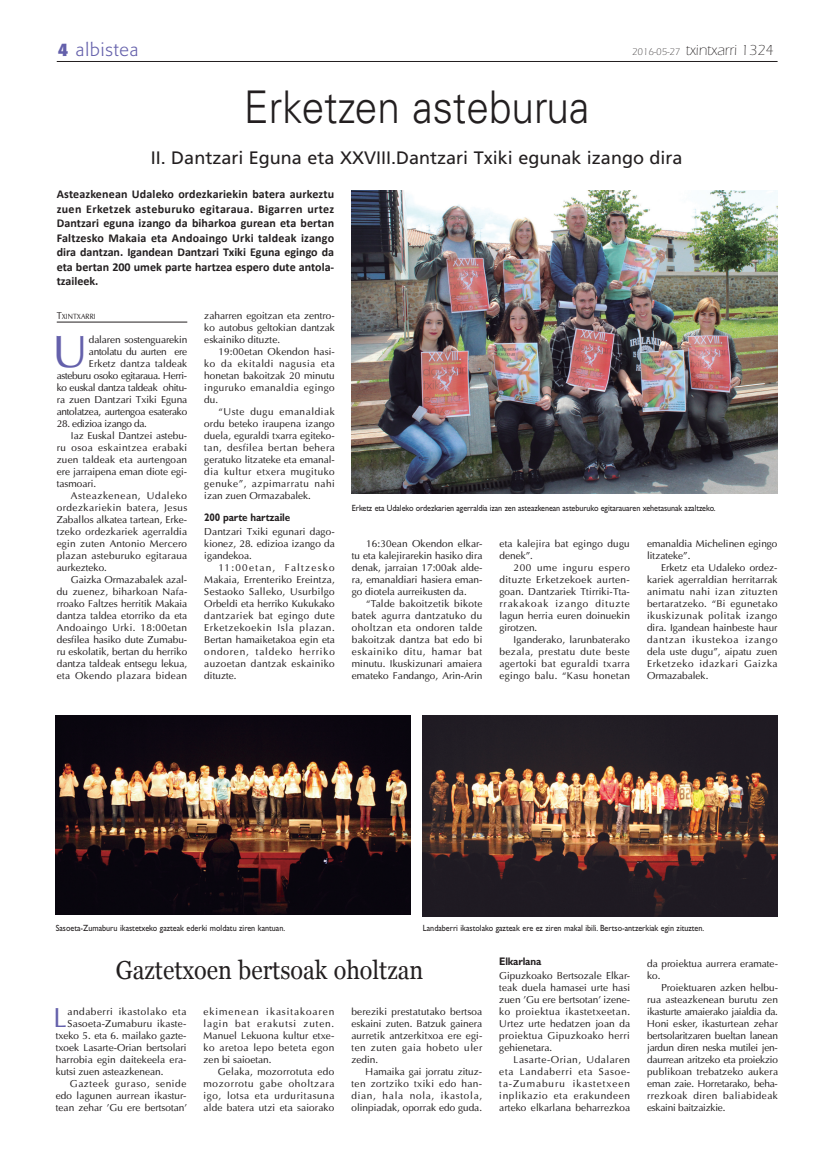
<style>
.page{position:relative;width:823px;height:1163px;background:#fff}
.page>*{position:absolute;margin:0;border:0;box-sizing:border-box;transform-origin:0 0}
.t1{font:300 45px "Univers";color:#231f20;scale:.9 1}
.t2{font:45px "Optima";color:#6460ab}
.t3{font:27.5px "Optima";color:#6460ab}
.t4{font:26px "Georgia";color:#231f20;scale:.9 1}
.t5{font:18px "Frutiger";color:#231f20}
.t6{font:300 18px "Formata";letter-spacing:.05em;color:#6460ab}
.t7{font:300 15px "Itc Eras";color:#231f20}
.t8{font:700 12px/14.4px "Calibri";color:#231f20;text-align:justify}
.t9{font:700 11px "Gill Sans";letter-spacing:-.015em;color:#231f20;scale:.9 1}
.t10{font:10px/12px "Optima";letter-spacing:.005em;color:#231f20;text-align:justify}
.t11{font:10px/12px "Optima";letter-spacing:-.025em;color:#231f20;text-align:right}
.t12{font:10px "Optima";letter-spacing:.025em;color:#231f20}
.t13{font:10px "Optima";letter-spacing:.045em;color:#231f20}
.t14{font:10px "Optima";letter-spacing:.06em;color:#231f20}
.t15{font:10px "Optima";letter-spacing:.04em;color:#231f20}
.t16{font:10px "Optima";letter-spacing:.055em;color:#231f20}
.t17{font:10px "Optima";letter-spacing:.035em;color:#231f20}
.t18{font:10px "Optima";letter-spacing:-.03em;color:#231f20}
.t19{font:9px "Gill Sans";color:#231f20;scale:.9 1}
.t20{font:7.5px "Optima";color:#231f20;scale:.9 1}
.s1{font-weight:700}
.s2{font-size:10px}
</style>
<div class="page">
<hr style="left:57px;top:61px;width:720px;height:1px;background:#231f20">
<hr style="left:57px;top:321px;width:130px;height:1px;background:#231f20">
<img style="left:56px;top:715px;width:354px;height:199px">
<img style="left:351px;top:190px;width:426px;height:303px">
<img style="left:422px;top:715px;width:355px;height:201px">
<h3 class="t6" style="left:58px;top:39px;width:82px"><span class="s1">4</span> albistea</h3>
<h3 class="t7" style="left:631px;top:41px;width:143px"><span class="s2">2016-05-27</span> txintxarri 1324</h3>
<h1 class="t1" style="left:244px;top:80px;width:385px">Erketzen asteburua</h1>
<h3 class="t5" style="left:151px;top:147px;width:533px">II. Dantzari Eguna eta XXVIII.Dantzari Txiki egunak izango dira</h3>
<p class="t8" style="left:57px;top:187px;width:279px">Asteazkenean Udaleko ordezkariekin batera aurkeztu zuen Erketzek asteburuko egitaraua. Bigarren urtez Dantzari eguna izango da biharkoa gurean eta bertan Faltzesko Makaia eta Andoaingo Urki taldeak izango dira dantzan. Igandean Dantzari Txiki Eguna egingo da eta bertan 200 umek parte hartzea espero dute antola&shy;tzaileek.</p>
<p class="t20" style="left:57px;top:311px;width:45px"><span class="s2">T</span>XINTXARRI</p>
<h1 class="t2" style="left:53px;top:324px;width:37px">U</h1>
<p class="t11" style="left:57px;top:333px;width:132px">dalaren sostenguarekin antolatu du aurten ere<br>Erketz dantza taldeak asteburu osoko egitaraua. Herri&shy;ko euskal dantza taldeak ohitu&shy;ra zuen Dantzari Txiki Eguna antolatzea, aurtengoa esaterako</p>
<p class="t18" style="left:57px;top:417px;width:92px">28. edizioa izango da.</p>
<p class="t10" style="left:71px;top:429px;width:118px">Iaz Euskal Dantzei astebu-</p>
<p class="t13" style="left:57px;top:441px;width:132px">ru osoa eskaintzea erabaki</p>
<p class="t10" style="left:57px;top:453px;width:132px">zuen taldeak eta aurtengoan</p>
<p class="t10" style="left:57px;top:465px;width:132px">ere jarraipena eman diote egi-</p>
<p class="t10" style="left:57px;top:477px;width:41px">tasmoari.</p>
<p class="t14" style="left:71px;top:489px;width:118px">Asteazkenean, Udaleko</p>
<p class="t13" style="left:57px;top:501px;width:132px">ordezkariekin batera, Jesus</p>
<p class="t10" style="left:57px;top:513px;width:132px">Zaballos alkatea tartean, Erke-</p>
<p class="t10" style="left:57px;top:525px;width:132px">tzeko ordezkariek agerraldia</p>
<p class="t10" style="left:57px;top:537px;width:132px">egin zuten Antonio Mercero</p>
<p class="t12" style="left:57px;top:549px;width:132px">plazan asteburuko egitaraua</p>
<p class="t10" style="left:57px;top:561px;width:52px">aurkezteko.</p>
<p class="t10" style="left:71px;top:573px;width:118px">Gaizka Ormazabalek azal-</p>
<p class="t10" style="left:57px;top:585px;width:132px">du zuenez, biharkoan Nafa-</p>
<p class="t10" style="left:57px;top:597px;width:132px">rroako Faltzes herritik Makaia</p>
<p class="t10" style="left:57px;top:609px;width:132px">dantza taldea etorriko da eta</p>
<p class="t15" style="left:57px;top:621px;width:132px">Andoaingo Urki. 18:00etan</p>
<p class="t10" style="left:57px;top:633px;width:132px">desfilea hasiko dute Zumabu-</p>
<p class="t10" style="left:57px;top:645px;width:132px">ru eskolatik, bertan du herriko</p>
<p class="t10" style="left:57px;top:657px;width:132px">dantza taldeak entsegu lekua,</p>
<p class="t17" style="left:57px;top:669px;width:132px">eta Okendo plazara bidean</p>
<p class="t10" style="left:204px;top:309px;width:132px">zaharren egoitzan eta zentro&shy;ko autobus geltokian dantzak eskainiko dituzte.</p>
<p class="t10" style="left:204px;top:345px;width:132px;text-indent:14px">19:00etan Okendon hasi&shy;ko da ekitaldi nagusia eta honetan bakoitzak 20 minutu inguruko emanaldia egingo du.</p>
<p class="t10" style="left:204px;top:405px;width:132px;text-indent:14px">“Uste dugu emanaldiak ordu beteko iraupena izango duela, eguraldi txarra egiteko&shy;tan, desfilea bertan behera geratuko litzateke eta emanal&shy;dia kultur etxera mugituko genuke”, azpimarratu nahi izan zuen Ormazabalek.</p>
<p class="t9" style="left:204px;top:510px;width:97px">200 parte hartzaile</p>
<p class="t10" style="left:204px;top:525px;width:132px">Dantzari Txiki egunari dago&shy;kionez, 28. edizioa izango da igandekoa.</p>
<p class="t10" style="left:204px;top:561px;width:132px;text-indent:14px">11:00etan, Faltzesko Makaia, Errenteriko Ereintza, Sestaoko Salleko, Usurbilgo Orbeldi eta herriko Kukukako dantzariek bat egingo dute Erketzekoekin Isla plazan.<br>Bertan hamaiketakoa egin eta ondoren, taldeko herriko auzoetan dantzak eskainiko dituzte.</p>
<p class="t19" style="left:351px;top:502px;width:405px">Erketz eta Udaleko ordezkarien agerraldia izan zen asteazkenean asteburuko egitarauaren xehetasunak azaltzeko.</p>
<p class="t10" style="left:351px;top:537px;width:132px;text-indent:14px">16:30ean Okendon elkar&shy;tu eta kalejirarekin hasiko dira denak, jarraian 17:00ak alde&shy;ra, emanaldiari hasiera eman&shy;go diotela aurreikusten da.</p>
<p class="t10" style="left:351px;top:597px;width:132px;text-indent:14px">“Talde bakoitzetik bikote batek agurra dantzatuko du oholtzan eta ondoren talde bakoitzak dantza bat edo bi eskainiko ditu, hamar bat minutu. Ikuskizunari amaiera emateko Fandango, Arin-Arin</p>
<p class="t10" style="left:499px;top:537px;width:132px">eta kalejira bat egingo dugu denek”.</p>
<p class="t10" style="left:499px;top:561px;width:132px;text-indent:14px">200 ume inguru espero dituzte Erketzekoek aurten&shy;goan. Dantzariek Ttirriki-Tta&shy;rrakakoak izango dituzte lagun herria euren doinuekin girotzen.</p>
<p class="t10" style="left:499px;top:633px;width:132px;text-indent:14px">Iganderako, larunbaterako bezala, prestatu dute beste agertoki bat eguraldi txarra egingo balu. “Kasu honetan</p>
<p class="t10" style="left:646px;top:537px;width:132px">emanaldia Michelinen egingo litzateke”.</p>
<p class="t10" style="left:646px;top:561px;width:132px;text-indent:14px">Erketz eta Udaleko ordez&shy;kariek agerraldian herritarrak animatu nahi izan zituzten bertaratzeko. “Bi egunetako ikuskizunak politak izango dira. Igandean hainbeste haur dantzan ikustekoa izango dela uste dugu”, aipatu zuen Erketzeko idazkari Gaizka Ormazabalek.</p>
<p class="t19" style="left:56px;top:922px;width:256px">Sasoeta-Zumaburu ikastetxeko gazteak ederki moldatu ziren kantuan.</p>
<p class="t19" style="left:422px;top:922px;width:314px">Landaberri ikastolako gazteak ere ez ziren makal ibili. Bertso-antzerkiak egin zituzten.</p>
<h3 class="t4" style="left:116px;top:955px;width:343px">Gaztetxoen bertsoak oholtzan</h3>
<h2 class="t3" style="left:53px;top:1000px;width:15px">L</h2>
<p class="t16" style="left:67px;top:1005px;width:120px">andaberri ikastolako eta</p>
<p class="t12" style="left:67px;top:1017px;width:120px">Sasoeta-Zumaburu ikaste-</p>
<p class="t10" style="left:56px;top:1029px;width:132px">txeko 5. eta 6. mailako gazte-</p>
<p class="t10" style="left:56px;top:1041px;width:132px">txoek Lasarte-Orian bertsolari</p>
<p class="t10" style="left:56px;top:1053px;width:132px">harrobia egin daitekeela era-</p>
<p class="t10" style="left:56px;top:1065px;width:109px">kutsi zuen asteazkenean.</p>
<p class="t14" style="left:70px;top:1077px;width:118px">Gazteek guraso, senide</p>
<p class="t10" style="left:56px;top:1089px;width:132px">edo lagunen aurrean ikastur-</p>
<p class="t10" style="left:56px;top:1101px;width:133px">tean zehar 'Gu ere bertsotan'</p>
<p class="t10" style="left:203px;top:1005px;width:132px">ekimenean ikasitakoaren lagin bat erakutsi zuten.<br>Manuel Lekuona kultur etxe&shy;ko aretoa lepo beteta egon zen bi saioetan.</p>
<p class="t10" style="left:203px;top:1065px;width:132px;text-indent:14px">Gelaka, mozorrotuta edo mozorrotu gabe oholtzara igo, lotsa eta urduritasuna alde batera utzi eta saiorako</p>
<p class="t10" style="left:351px;top:1005px;width:132px">bereziki prestatutako bertsoa eskaini zuten. Batzuk gainera aurretik antzerkitxoa ere egi&shy;ten zuten gaia hobeto uler zedin.</p>
<p class="t10" style="left:351px;top:1065px;width:132px;text-indent:14px">Hamaika gai jorratu zituz&shy;ten zortziko txiki edo han&shy;dian, hala nola, ikastola, olinpiadak, oporrak edo guda.</p>
<p class="t9" style="left:499px;top:954px;width:48px">Elkarlana</p>
<p class="t10" style="left:499px;top:969px;width:132px">Gipuzkoako Bertsozale Elkar&shy;teak duela hamasei urte hasi zuen 'Gu ere bertsotan' izene&shy;ko proiektua ikastetxeetan.<br>Urtez urte hedatzen joan da proiektua Gipuzkoako herri gehienetara.</p>
<p class="t10" style="left:499px;top:1053px;width:132px;text-indent:14px">Lasarte-Orian, Udalaren eta Landaberri eta Sasoe&shy;ta-Zumaburu ikastetxeen inplikazio eta erakundeen arteko elkarlana beharrezkoa</p>
<p class="t10" style="left:646px;top:957px;width:132px">da proiektua aurrera eramate&shy;ko.</p>
<p class="t10" style="left:646px;top:981px;width:132px;text-indent:14px">Proiektuaren azken helbu&shy;rua asteazkenean burutu zen ikasturte amaierako jaialdia da.<br>Honi esker, ikasturtean zehar bertsolaritzaren bueltan lanean jardun diren neska mutilei jen&shy;daurrean aritzeko eta proiekzio publikoan trebatzeko aukera eman zaie. Horretarako, beha&shy;rrezkoak diren baliabideak eskaini baitzaizkie.</p>
</div>
